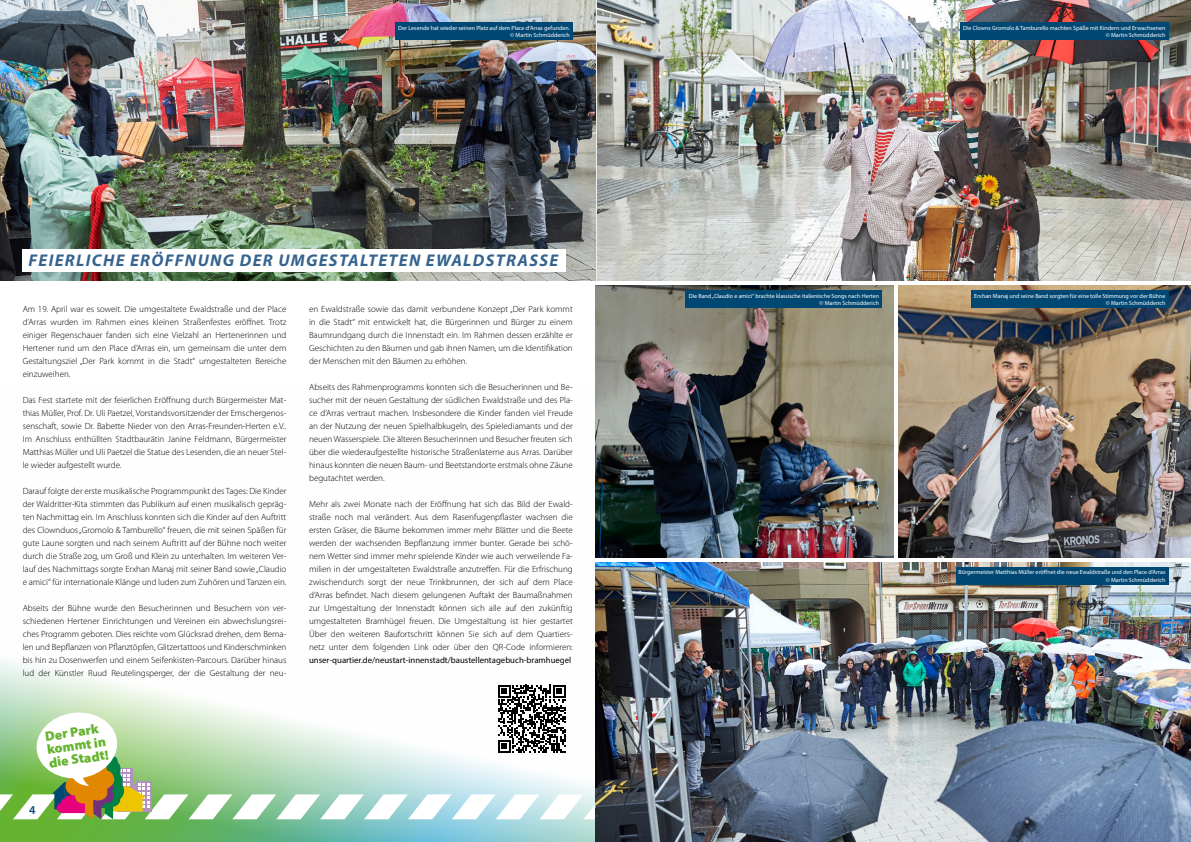
<style>
.page{position:relative;width:1191px;height:842px;background:#fff}
.page>*{position:absolute;margin:0;border:0;box-sizing:border-box;transform-origin:0 0}
.t1{font:italic 700 17px "Myriad Pro";letter-spacing:.08em;color:#34638e}
.t2{font:900 13.6px/13.5px "Myriad Pro";color:#65b32e}
.t3{font:900 13.5px "Myriad Pro";color:#65b32e}
.t4{font:600 12px "Myriad Pro";color:#004874}
.t5{font:300 9px/13px "Myriad Pro";color:#000;text-align:justify}
.t6{font:8.8px "Myriad Pro";color:#000}
.t7{font:6px/7.2px "Myriad Pro";color:#fff;text-align:right}
.s1{font-size:13.5px}
</style>
<div class="page">
<img style="left:597px;top:0;width:594px;height:281px">
<img style="left:899px;top:286px;width:292px;height:271px">
<svg style="left:0;top:557px;width:882px;height:285px"></svg>
<img style="left:0;top:0;width:595px;height:281px">
<div style="left:23px;top:249px;width:543px;height:23px;background:#fff"></div>
<div style="left:395px;top:23px;width:178px;height:17px;background:#004874"></div>
<div style="left:960px;top:23px;width:208px;height:17px;background:#004874"></div>
<img style="left:595px;top:562px;width:596px;height:280px">
<img style="left:595px;top:286px;width:298px;height:271px">
<div style="left:955px;top:567px;width:213px;height:17px;background:#004874"></div>
<div style="left:685px;top:291px;width:197px;height:17px;background:#004874"></div>
<div style="left:971px;top:291px;width:197px;height:17px;background:#004874"></div>
<svg style="left:0;top:685px;width:671px;height:134px"></svg>
<p class="t7" style="left:398px;top:24px;width:173px">Der Lesende hat wieder seinen Platz auf dem Place d‘Arras gefunden. © Martin Schmüdderich</p>
<p class="t7" style="left:963px;top:24px;width:204px">Die Clowns Gromolo &amp; Tamburello machten Späße mit Kindern und Erwachsenen © Martin Schmüdderich</p>
<h1 class="t1" style="left:29px;top:249px;width:531px">FEIERLICHE ERÖFFNUNG DER UMGESTALTETEN EWALDSTRASSE</h1>
<p class="t5" style="left:23px;top:302px;width:265px">Am 19. April war es soweit. Die umgestaltete Ewaldstraße und der Place d’Arras wurden im Rahmen eines kleinen Straßenfestes eröffnet. Trotz einiger Regenschauer fanden sich eine Vielzahl an Hertenerinnen und Hertener rund um den Place d’Arras ein, um gemeinsam die unter dem Gestaltungsziel „Der Park kommt in die Stadt“ umgestalteten Bereiche einzuweihen.</p>
<p class="t5" style="left:23px;top:393px;width:265px">Das Fest startete mit der feierlichen Eröffnung durch Bürgermeister Mat&shy;thias Müller, Prof. Dr. Uli Paetzel, Vorstandsvorsitzender der Emschergenos&shy;senschaft, sowie Dr. Babette Nieder von den Arras-Freunden-Herten e.V..<br>Im Anschluss enthüllten Stadtbaurätin Janine Feldmann, Bürgermeister Matthias Müller und Uli Paetzel die Statue des Lesenden, die an neuer Stel&shy;le wieder aufgestellt wurde.</p>
<p class="t5" style="left:23px;top:484px;width:265px">Darauf folgte der erste musikalische Programmpunkt des Tages: Die Kinder der Waldritter-Kita stimmten das Publikum auf einen musikalisch gepräg&shy;ten Nachmittag ein. Im Anschluss konnten sich die Kinder auf den Auftritt des Clownduos „Gromolo &amp; Tamburello“ freuen, die mit seinen Späßen für gute Laune sorgten und nach seinem Auftritt auf der Bühne noch weiter durch die Straße zog, um Groß und Klein zu unterhalten. Im weiteren Ver&shy;lauf des Nachmittags sorgte Erxhan Manaj mit seiner Band sowie „Claudio e amici“ für internationale Klänge und luden zum Zuhören und Tanzen ein.</p>
<p class="t5" style="left:23px;top:601px;width:265px">Abseits der Bühne wurde den Besucherinnen und Besuchern von ver&shy;schiedenen Hertener Einrichtungen und Vereinen ein abwechslungsrei&shy;ches Programm geboten. Dies reichte vom Glücksrad drehen, dem Bema&shy;len und Bepflanzen von Pflanztöpfen, Glitzertattoos und Kinderschminken bis hin zu Dosenwerfen und einem Seifenkisten-Parcours. Darüber hinaus lud der Künstler Ruud Reutelingsperger, der die Gestaltung der neu-</p>
<h3 class="t3" style="left:44px;top:727px;width:56px;rotate:-8deg">Der Park</h3>
<h2 class="t2" style="left:46px;top:742px;width:62px;rotate:-8deg"><span class="s1">k</span>ommt in die Stadt!</h2>
<h3 class="t4" style="left:29px;top:803px;width:8px">4</h3>
<p class="t5" style="left:309px;top:302px;width:265px">en Ewaldstraße sowie das damit verbundene Konzept „Der Park kommt in die Stadt“ mit entwickelt hat, die Bürgerinnen und Bürger zu einem Baumrundgang durch die Innenstadt ein. Im Rahmen dessen erzählte er Geschichten zu den Bäumen und gab ihnen Namen, um die Identifikation der Menschen mit den Bäumen zu erhöhen.</p>
<p class="t5" style="left:309px;top:380px;width:265px">Abseits des Rahmenprogramms konnten sich die Besucherinnen und Be&shy;sucher mit der neuen Gestaltung der südlichen Ewaldstraße und des Pla&shy;ce d’Arras vertraut machen. Insbesondere die Kinder fanden viel Freude an der Nutzung der neuen Spielhalbkugeln, des Spielediamants und der neuen Wasserspiele. Die älteren Besucherinnen und Besucher freuten sich über die wiederaufgestellte historische Straßenlaterne aus Arras. Darüber hinaus konnten die neuen Baum- und Beetstandorte erstmals ohne Zäune begutachtet werden.</p>
<p class="t5" style="left:309px;top:497px;width:265px">Mehr als zwei Monate nach der Eröffnung hat sich das Bild der Ewald&shy;straße noch mal verändert. Aus dem Rasenfugenpflaster wachsen die ersten Gräser, die Bäume bekommen immer mehr Blätter und die Beete werden der wachsenden Bepflanzung immer bunter. Gerade bei schö&shy;nem Wetter sind immer mehr spielende Kinder wie auch verweilende Fa&shy;milien in der umgestalteten Ewaldstraße anzutreffen. Für die Erfrischung zwischendurch sorgt der neue Trinkbrunnen, der sich auf dem Place d’Arras befindet. Nach diesem gelungenen Auftakt der Baumaßnahmen zur Umgestaltung der Innenstadt können sich alle auf den zukünftig umgestalteten Bramhügel freuen. Die Umgestaltung ist hier gestartet Über den weiteren Baufortschritt können Sie sich auf dem Quartiers&shy;netz unter dem folgenden Link oder über den QR-Code informieren:</p>
<p class="t6" style="left:309px;top:654px;width:264px">unser-quartier.de/neustart-innenstadt/baustellentagebuch-bramhuegel</p>
<p class="t7" style="left:688px;top:292px;width:192px">Die Band „Claudio e amici“ brachte klassische italienische Songs nach Herten © Martin Schmüdderich</p>
<p class="t7" style="left:974px;top:292px;width:193px">Erxhan Manaj und seine Band sorgten für eine tolle Stimmung vor der Bühne © Martin Schmüdderich</p>
<p class="t7" style="left:958px;top:569px;width:208px">Bürgermeister Matthias Müller eröffnet die neue Ewaldstraße und den Place d‘Arras © Martin Schmüdderich</p>
</div>
